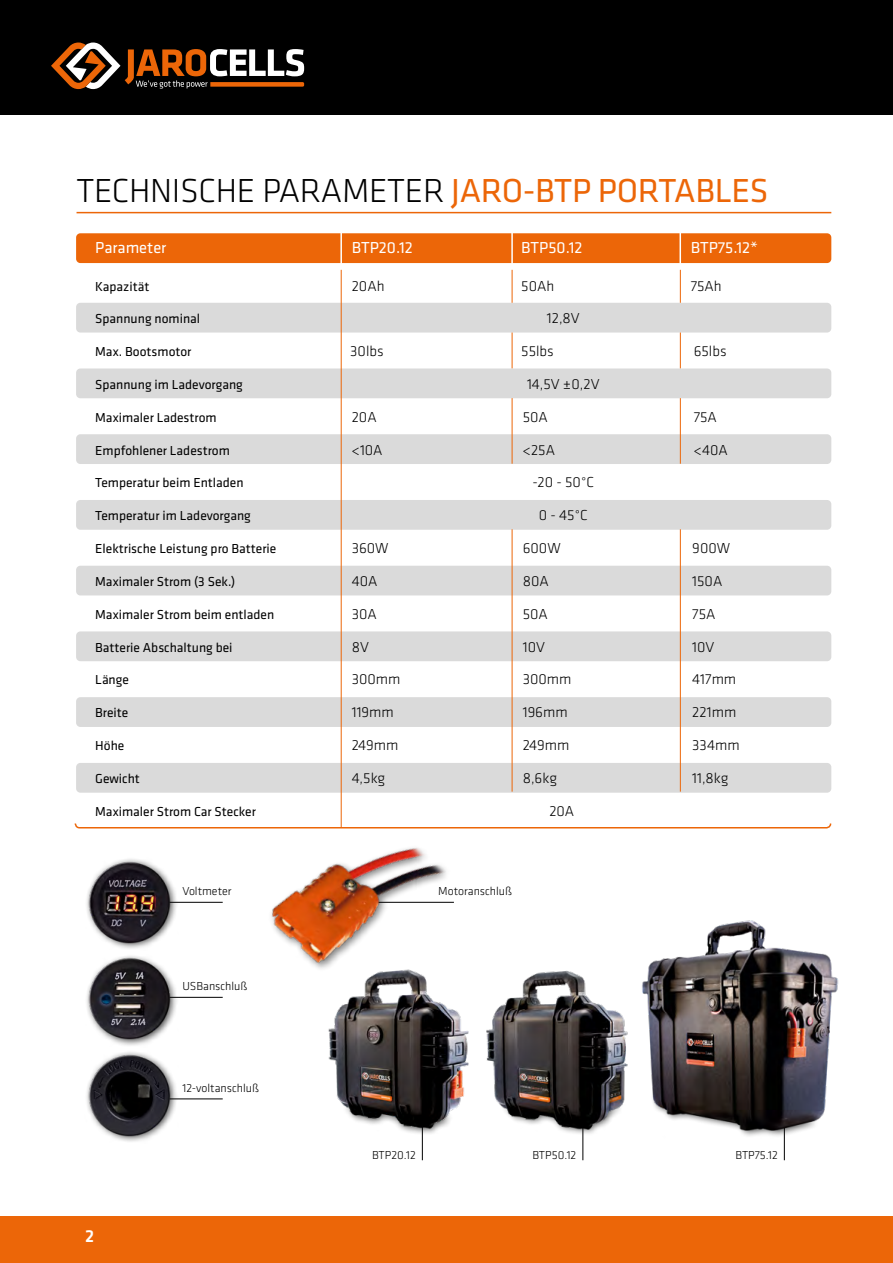
<style>
.page{position:relative;width:893px;height:1263px;background:#fff}
.page>*{position:absolute;margin:0;border:0;box-sizing:border-box;transform-origin:0 0}
.t1{font:300 34.5px "Klavika";letter-spacing:-.01em;color:#000}
.t2{font:500 18px "Klavika";color:#fff}
.t3{font:16.5px "Klavika";color:#fff}
.t4{font:300 15px "Klavika";color:#000}
.t5{font:13.5px "Klavika";color:#000}
.t6{font:300 12px "Klavika";color:#000}
.s1{font-weight:400;color:#ec6608}
</style>
<div class="page">
<div style="left:0;top:0;width:893px;height:115px;background:#000"></div>
<div style="left:0;top:1216px;width:893px;height:47px;background:#ec6608"></div>
<svg style="left:51px;top:43px;width:253px;height:46px"></svg>
<hr style="left:77px;top:212px;width:754px;height:1px;background:#ec6608">
<img style="left:86px;top:859px;width:91px;height:90px">
<div style="left:76px;top:233px;width:755px;height:30px;background:#ec6608;border-radius:4px"></div>
<div style="left:76px;top:303px;width:755px;height:30px;background:#dadada;border-radius:4px"></div>
<div style="left:76px;top:368px;width:755px;height:30px;background:#dadada;border-radius:4px"></div>
<div style="left:76px;top:434px;width:755px;height:30px;background:#dadada;border-radius:4px"></div>
<div style="left:76px;top:500px;width:755px;height:30px;background:#dadada;border-radius:4px"></div>
<div style="left:76px;top:566px;width:755px;height:29px;background:#dadada;border-radius:4px"></div>
<div style="left:76px;top:631px;width:755px;height:30px;background:#dadada;border-radius:4px"></div>
<div style="left:76px;top:697px;width:755px;height:30px;background:#dadada;border-radius:4px"></div>
<div style="left:76px;top:763px;width:755px;height:30px;background:#dadada;border-radius:4px"></div>
<hr style="left:341px;top:270px;width:1px;height:557px;background:#ec6608">
<hr style="left:512px;top:270px;width:1px;height:33px;background:#ec6608">
<hr style="left:512px;top:333px;width:1px;height:35px;background:#ec6608">
<hr style="left:512px;top:398px;width:1px;height:66px;background:#ec6608">
<hr style="left:512px;top:529px;width:1px;height:263px;background:#ec6608">
<hr style="left:680px;top:270px;width:1px;height:33px;background:#ec6608">
<hr style="left:680px;top:333px;width:1px;height:35px;background:#ec6608">
<hr style="left:680px;top:398px;width:1px;height:66px;background:#ec6608">
<hr style="left:680px;top:529px;width:1px;height:263px;background:#ec6608">
<hr style="left:340px;top:230px;width:2px;height:36px;background:#fff">
<hr style="left:511px;top:230px;width:2px;height:36px;background:#fff">
<hr style="left:679px;top:230px;width:2px;height:36px;background:#fff">
<svg style="left:74px;top:823px;width:758px;height:6px"></svg>
<hr style="left:422px;top:1107px;width:1px;height:53px;background:#000">
<hr style="left:583px;top:1107px;width:1px;height:53px;background:#000">
<hr style="left:784px;top:1107px;width:1px;height:53px;background:#000">
<div style="left:650px;top:1088px;width:170px;height:50px;background:#000;opacity:.75"></div>
<img style="left:642px;top:920px;width:196px;height:213px">
<div style="left:341px;top:1100px;width:113px;height:36px;background:#fff"></div>
<img style="left:328px;top:996px;width:141px;height:138px">
<div style="left:499px;top:1099px;width:126px;height:37px;background:#fff"></div>
<img style="left:486px;top:970px;width:142px;height:164px">
<img style="left:86px;top:956px;width:91px;height:90px">
<img style="left:86px;top:1052px;width:91px;height:90px">
<hr style="left:170px;top:902px;width:53px;height:1px;background:#000">
<hr style="left:170px;top:997px;width:53px;height:1px;background:#000">
<hr style="left:170px;top:1099px;width:53px;height:1px;background:#000">
<img style="left:251px;top:800px;width:213px;height:196px">
<h1 class="t1" style="left:77px;top:172px;width:693px">TECHNISCHE PARAMETER <span class="s1">JARO-BTP PORTABLES</span></h1>
<p class="t3" style="left:95px;top:239px;width:73px">Parameter</p>
<p class="t3" style="left:352px;top:239px;width:63px">BTP20.12</p>
<p class="t3" style="left:521px;top:239px;width:63px">BTP50.12</p>
<p class="t3" style="left:691px;top:239px;width:69px">BTP75.12*</p>
<p class="t5" style="left:95px;top:279px;width:56px">Kapazität</p>
<p class="t4" style="left:352px;top:277px;width:34px">20Ah</p>
<p class="t4" style="left:521px;top:277px;width:34px">50Ah</p>
<p class="t4" style="left:691px;top:277px;width:32px">75Ah</p>
<p class="t5" style="left:95px;top:312px;width:106px">Spannung nominal</p>
<p class="t4" style="left:547px;top:310px;width:34px">12,8V</p>
<p class="t5" style="left:95px;top:344px;width:98px">Max. Bootsmotor</p>
<p class="t4" style="left:350px;top:343px;width:35px">30lbs</p>
<p class="t4" style="left:521px;top:343px;width:34px">55lbs</p>
<p class="t4" style="left:694px;top:343px;width:34px">65lbs</p>
<p class="t5" style="left:95px;top:377px;width:149px">Spannung im Ladevorgang</p>
<p class="t4" style="left:527px;top:376px;width:74px">14,5V ±0,2V</p>
<p class="t5" style="left:95px;top:410px;width:123px">Maximaler Ladestrom</p>
<p class="t4" style="left:352px;top:409px;width:26px">20A</p>
<p class="t4" style="left:523px;top:409px;width:27px">50A</p>
<p class="t4" style="left:694px;top:409px;width:25px">75A</p>
<p class="t5" style="left:95px;top:443px;width:136px">Empfohlener Ladestrom</p>
<p class="t4" style="left:352px;top:441px;width:32px">&lt;10A</p>
<p class="t4" style="left:523px;top:441px;width:34px">&lt;25A</p>
<p class="t4" style="left:694px;top:441px;width:36px">&lt;40A</p>
<p class="t5" style="left:95px;top:476px;width:150px">Temperatur beim Entladen</p>
<p class="t4" style="left:532px;top:474px;width:63px">-20 - 50°C</p>
<p class="t5" style="left:95px;top:508px;width:157px">Temperatur im Ladevorgang</p>
<p class="t4" style="left:539px;top:507px;width:50px">0 - 45°C</p>
<p class="t5" style="left:95px;top:541px;width:183px">Elektrische Leistung pro Batterie</p>
<p class="t4" style="left:352px;top:540px;width:38px">360W</p>
<p class="t4" style="left:523px;top:540px;width:39px">600W</p>
<p class="t4" style="left:692px;top:540px;width:39px">900W</p>
<p class="t5" style="left:95px;top:574px;width:142px">Maximaler Strom (3 Sek.)</p>
<p class="t4" style="left:352px;top:573px;width:27px">40A</p>
<p class="t4" style="left:523px;top:573px;width:28px">80A</p>
<p class="t4" style="left:692px;top:573px;width:32px">150A</p>
<p class="t5" style="left:95px;top:607px;width:181px">Maximaler Strom beim entladen</p>
<p class="t4" style="left:352px;top:605px;width:27px">30A</p>
<p class="t4" style="left:523px;top:605px;width:27px">50A</p>
<p class="t4" style="left:692px;top:605px;width:25px">75A</p>
<p class="t5" style="left:95px;top:640px;width:139px">Batterie Abschaltung bei</p>
<p class="t4" style="left:352px;top:638px;width:19px">8V</p>
<p class="t4" style="left:523px;top:638px;width:24px">10V</p>
<p class="t4" style="left:692px;top:638px;width:24px">10V</p>
<p class="t5" style="left:95px;top:672px;width:35px">Länge</p>
<p class="t4" style="left:352px;top:671px;width:50px">300mm</p>
<p class="t4" style="left:523px;top:671px;width:50px">300mm</p>
<p class="t4" style="left:692px;top:671px;width:45px">417mm</p>
<p class="t5" style="left:95px;top:705px;width:35px">Breite</p>
<p class="t4" style="left:352px;top:704px;width:44px">119mm</p>
<p class="t4" style="left:523px;top:704px;width:46px">196mm</p>
<p class="t4" style="left:692px;top:704px;width:45px">221mm</p>
<p class="t5" style="left:95px;top:738px;width:31px">Höhe</p>
<p class="t4" style="left:352px;top:737px;width:48px">249mm</p>
<p class="t4" style="left:523px;top:737px;width:48px">249mm</p>
<p class="t4" style="left:692px;top:737px;width:49px">334mm</p>
<p class="t5" style="left:95px;top:771px;width:46px">Gewicht</p>
<p class="t4" style="left:352px;top:770px;width:35px">4,5kg</p>
<p class="t4" style="left:523px;top:770px;width:36px">8,6kg</p>
<p class="t4" style="left:692px;top:770px;width:38px">11,8kg</p>
<p class="t5" style="left:95px;top:804px;width:162px">Maximaler Strom Car Stecker</p>
<p class="t4" style="left:549px;top:802px;width:26px">20A</p>
<p class="t6" style="left:182px;top:884px;width:51px">Voltmeter</p>
<p class="t6" style="left:438px;top:884px;width:76px">Motoranschluß</p>
<p class="t6" style="left:182px;top:979px;width:67px">USBanschluß</p>
<h2 class="t2" style="left:85px;top:1227px;width:11px">2</h2>
<p class="t6" style="left:182px;top:1081px;width:78px">12-voltanschluß</p>
<p class="t6" style="left:372px;top:1148px;width:45px">BTP20.12</p>
<p class="t6" style="left:532px;top:1148px;width:45px">BTP50.12</p>
<p class="t6" style="left:735px;top:1148px;width:44px">BTP75.12</p>
</div>
